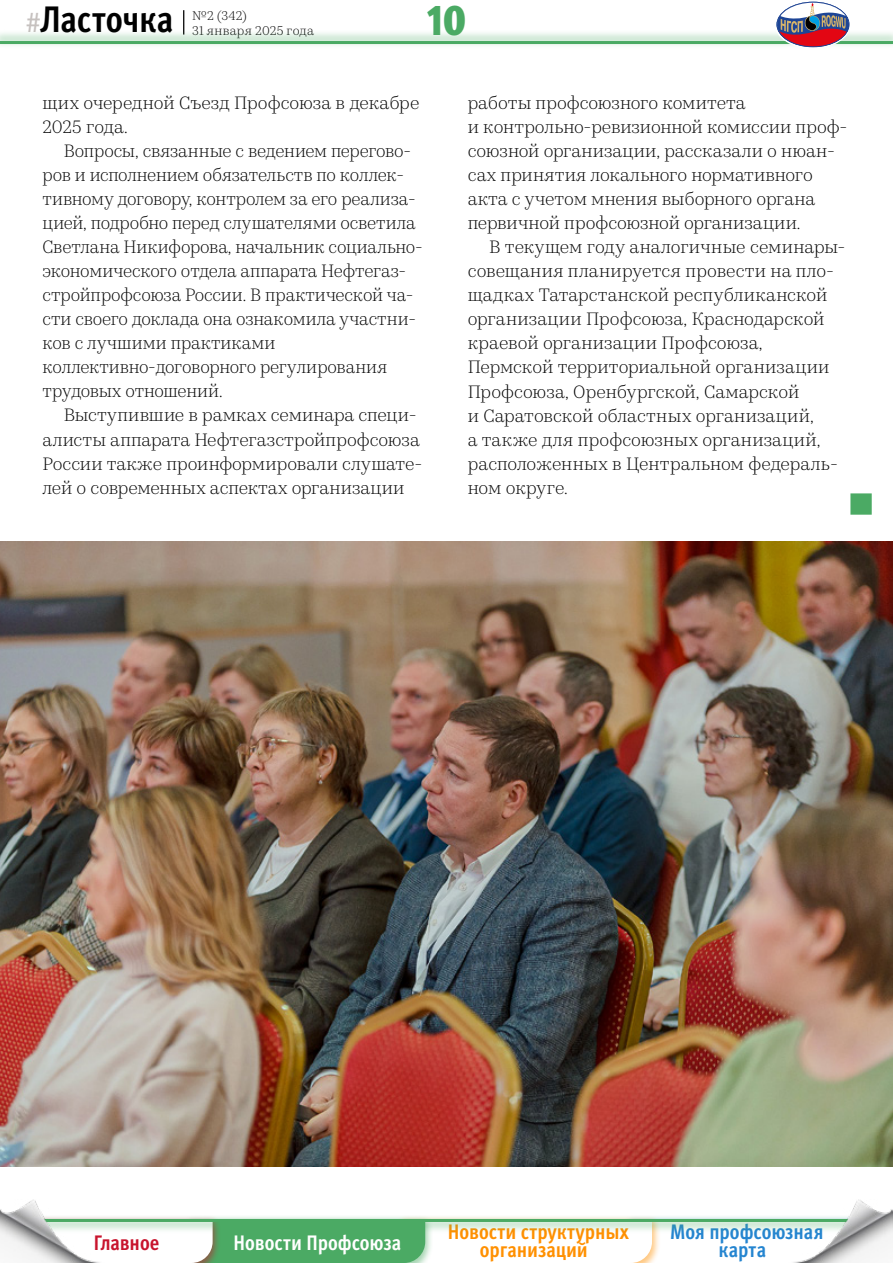
<style>
.page{position:relative;width:893px;height:1263px;background:#fff}
.page>*{position:absolute;margin:0;border:0;box-sizing:border-box;transform-origin:0 0}
.t1{font:900 condensed 43.5px "Meta Pro";color:#4baa64}
.t2{font:700 condensed 36.9px "Meta Pro";letter-spacing:-.005em;color:#000}
.t3{font:700 condensed 21px/18px "Meta Pro";color:#ff9000;text-align:center}
.t4{font:700 condensed 21px/18px "Meta Pro";letter-spacing:-.005em;color:#2585d0;text-align:center}
.t5{font:700 condensed 21px "Meta Pro";color:#fff}
.t6{font:700 condensed 21px "Meta Pro";letter-spacing:-.005em;color:#c8142d}
.t7{font:300 18px/24px "Kazimir Text";letter-spacing:-.005em;color:#000}
.t8{font:300 12.75px/15px "Kazimir Text";letter-spacing:.02em;color:#000}
.s1{font-weight:400;font-stretch:normal;font-size:27px;color:#c6c1bf}
</style>
<div class="page">
<div style="left:468px;top:493px;width:404px;height:22px;background:#4baa64"></div>
<div style="left:467px;top:493px;width:383px;height:22px;background:#fff"></div>
<img style="left:0;top:542px;width:893px;height:624px">
<svg style="left:183px;top:10px;width:1px;height:19px"></svg>
<svg style="left:193px;top:1234px;width:466px;height:29px"></svg>
<div style="left:0;top:1214px;width:893px;height:20px;background:#4baa64;opacity:.3"></div>
<hr style="left:0;top:1219px;width:893px;height:3px;background:#4baa64">
<div style="left:0;top:29px;width:893px;height:20px;background:#4baa64;opacity:.3"></div>
<hr style="left:0;top:41px;width:893px;height:3px;background:#4baa64">
<svg style="left:775px;top:2px;width:75px;height:46px"></svg>
<div style="left:775px;top:0;width:75px;height:48px;border:1px solid #fff;border-radius:50%"></div>
<img style="left:0;top:1199px;width:104px;height:64px">
<img style="left:789px;top:1199px;width:104px;height:64px">
<h2 class="t2" style="left:26px;top:-9px;width:149px"><span class="s1">#</span>Ласточка</h2>
<p class="t8" style="left:192px;top:7px;width:123px">№2 (342)<br>31 января 2025 года</p>
<h1 class="t1" style="left:427px;top:-14px;width:41px">10</h1>
<p class="t7" style="left:43px;top:90px;width:378px">щих очередной Съезд Проф союза в декабре<br>2025 года.</p>
<p class="t7" style="left:43px;top:138px;width:382px;text-indent:21px">Вопросы, связанные с ведением перегово&shy;ров и исполнением обязательств по коллек&shy;тивному договору, контролем за его реализа&shy;цией, подробно перед слушателями осветила Светлана Ники форова, начальник социально&shy;эконо мичес кого отдела аппарата Нефтегаз&shy;строй проф союза Рос сии. В практической ча&shy;сти своего доклада она ознакомила участни&shy;ков с лучшими практиками<br>коллективно- дого вор ного регулирования трудовых отношений.</p>
<p class="t7" style="left:43px;top:402px;width:381px;text-indent:21px">Выступившие в рамках семинара специ&shy;алисты аппарата Нефте газ стройпроф союза России также проинформировали слушате&shy;лей о современных аспектах организации</p>
<p class="t7" style="left:468px;top:90px;width:379px">работы проф союз ного комитета<br>и контрольно- ре ви зи он ной комиссии проф&shy;союз ной организации, рассказали о нюан&shy;сах принятия локального нормативного акта с учетом мнения выборного органа первичной проф союзной организации.</p>
<p class="t7" style="left:468px;top:234px;width:379px;text-indent:21px">В текущем году аналогичные семинары&shy;совещания планируется провести на пло&shy;щадках Татарстан ской республиканской организации Проф союза, Краснодарской краевой организации Проф союза, Пермской территориальной организации Проф союза, Оренбург ской, Самарской<br>и Саратовской областных организаций,<br>а также для проф союзных организаций, расположенных в Центральном федераль&shy;ном округе.</p>
<p class="t6" style="left:94px;top:1226px;width:67px">Главное</p>
<p class="t5" style="left:234px;top:1226px;width:169px">Новости Профсоюза</p>
<p class="t3" style="left:448px;top:1222px;width:182px">Новости структурных организаций</p>
<p class="t4" style="left:670px;top:1222px;width:155px">Моя профсоюзная карта</p>
</div>
